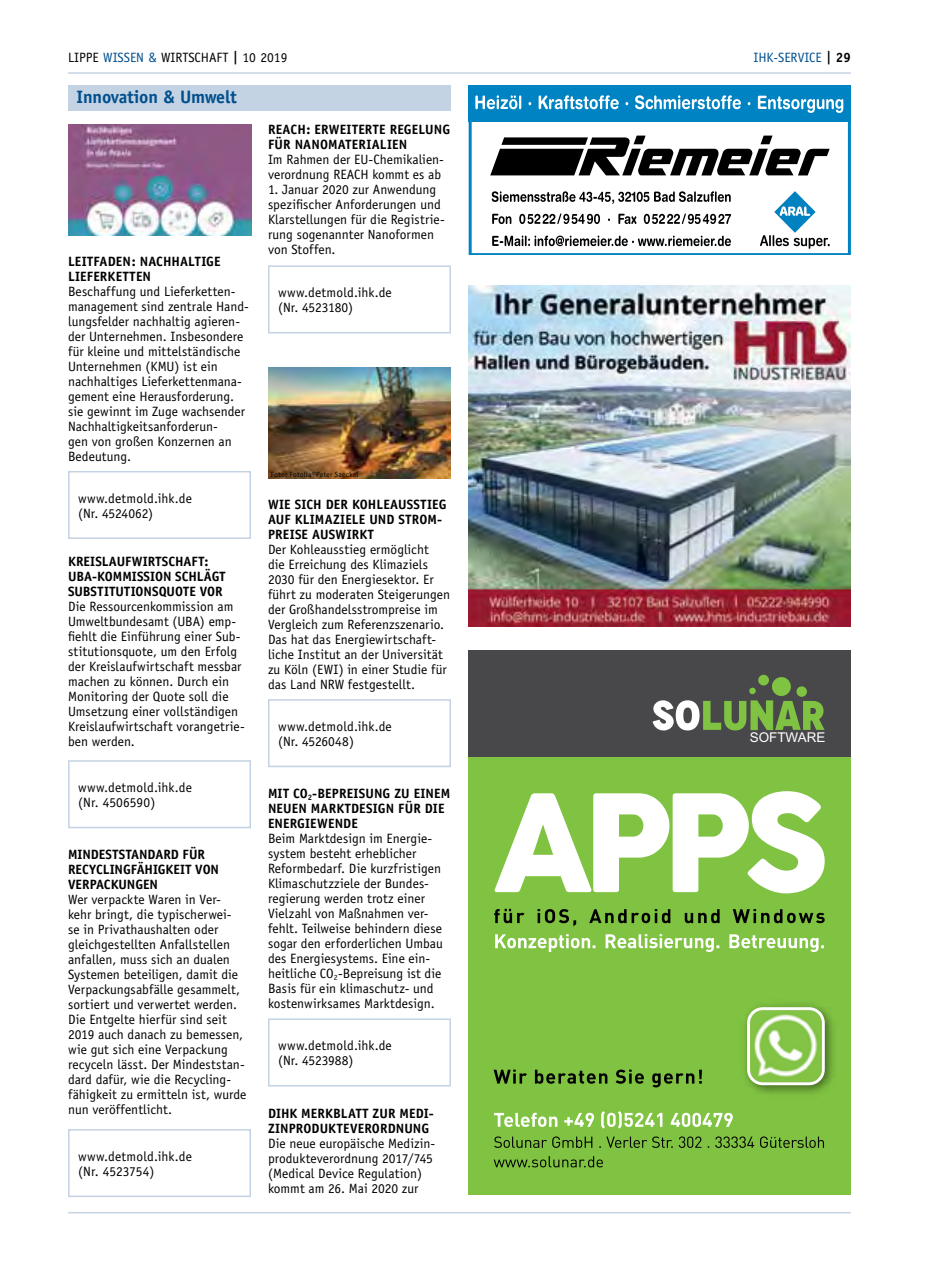
<style>
.page{position:relative;width:936px;height:1263px;background:#fff}
.page>*{position:absolute;margin:0;border:0;box-sizing:border-box;transform-origin:0 0}
.t1{font:700 18px "Officina Sans";letter-spacing:-.01em;color:#004f8d}
.t2{font:13.5px/15px "Officina Sans";color:#000}
.t3{font:700 13.5px/15px "Officina Sans";letter-spacing:.005em;color:#000}
.t4{font:13.5px "Officina Sans";color:#004f8d}
.t5{font:13.5px "Arial";color:#fff}
.t6{font:7.5px "Officina Sans";letter-spacing:.025em;color:#000}
.s1{color:#004f8d}
.s2{font-weight:700}
.s3{font-weight:700;color:#000}
</style>
<div class="page">
<hr style="left:68px;top:72px;width:782px;height:2px;background:#c4d3e3">
<hr style="left:68px;top:1212px;width:782px;height:1px;background:#c4d3e3">
<div style="left:68px;top:85px;width:383px;height:26px;background:#c4d3e3"></div>
<img style="left:68px;top:124px;width:183px;height:112px">
<div style="left:68px;top:471px;width:183px;height:68px;border:2px solid #c4d3e3"></div>
<div style="left:68px;top:760px;width:183px;height:68px;border:2px solid #c4d3e3"></div>
<div style="left:68px;top:1129px;width:183px;height:68px;border:2px solid #c4d3e3"></div>
<div style="left:268px;top:265px;width:183px;height:68px;border:2px solid #c4d3e3"></div>
<img style="left:268px;top:367px;width:183px;height:112px">
<div style="left:268px;top:699px;width:183px;height:68px;border:2px solid #c4d3e3"></div>
<div style="left:268px;top:1018px;width:183px;height:68px;border:2px solid #c4d3e3"></div>
<img style="left:468px;top:286px;width:382px;height:340px">
<svg style="left:468px;top:85px;width:382px;height:170px"></svg>
<div style="left:468px;top:651px;width:382px;height:544px;background:#80c342"></div>
<svg style="left:493px;top:1156px;width:110px;height:11px"></svg>
<svg style="left:494px;top:1136px;width:330px;height:12px"></svg>
<svg style="left:494px;top:1111px;width:238px;height:17px"></svg>
<div style="left:468px;top:651px;width:382px;height:106px;background:#48484a"></div>
<div style="left:758px;top:675px;width:11px;height:10px;background:#80c342;border-radius:50%"></div>
<svg style="left:652px;top:677px;width:172px;height:53px"></svg>
<svg style="left:494px;top:791px;width:330px;height:102px"></svg>
<svg style="left:495px;top:934px;width:329px;height:18px"></svg>
<img style="left:745px;top:1004px;width:89px;height:90px">
<svg style="left:747px;top:1007px;width:77px;height:78px"></svg>
<svg style="left:494px;top:909px;width:330px;height:17px"></svg>
<svg style="left:493px;top:1069px;width:209px;height:18px"></svg>
<p class="t2" style="left:68px;top:50px;width:221px">LIPPE <span class="s1">WISSEN &amp;</span> WIRTSCHAFT <span class="s2">|</span> 10 2019</p>
<p class="t4" style="left:753px;top:49px;width:99px">IHK-SERVICE <span class="s3">| 29</span></p>
<h1 class="t1" style="left:77px;top:86px;width:162px">Innovation &amp; Umwelt</h1>
<p class="t3" style="left:68px;top:253px;width:154px">LEITFADEN: NACHHALTIGE<br>LIEFERKETTEN</p>
<p class="t2" style="left:68px;top:284px;width:182px">Beschaffung und Lieferketten&shy;management sind zentrale Hand&shy;lungsfelder nachhaltig agieren&shy;der Unternehmen. Insbesondere für kleine und mittelständische<br>Unternehmen (KMU) ist ein nachhaltiges Lieferkettenmana&shy;gement eine Herausforderung. sie gewinnt im Zuge wachsender<br>Nachhaltigkeitsanforderun-<br>gen von großen Konzernen an<br>Bedeutung.</p>
<p class="t2" style="left:78px;top:490px;width:115px">www.detmold.ihk.de (Nr. 4524062)</p>
<p class="t3" style="left:68px;top:553px;width:159px">KREISLAUFWIRTSCHAFT:<br>UBA-KOMMISSION SCHLÄGT<br>SUBSTITUTIONSQUOTE VOR</p>
<p class="t2" style="left:68px;top:599px;width:178px">Die Ressourcenkommission am<br>Umweltbundesamt (UBA) emp&shy;fiehlt die Einführung einer Sub&shy;stitutionsquote, um den Erfolg der Kreislaufwirtschaft messbar machen zu können. Durch ein<br>Monitoring der Quote soll die<br>Umsetzung einer vollständigen<br>Kreislaufwirtschaft vorangetrie&shy;ben werden.</p>
<p class="t2" style="left:78px;top:780px;width:115px">www.detmold.ihk.de (Nr. 4506590)</p>
<p class="t3" style="left:68px;top:847px;width:152px">MINDESTSTANDARD FÜR<br>RECYCLINGFÄHIGKEIT VON<br>VERPACKUNGEN</p>
<p class="t2" style="left:68px;top:892px;width:180px">Wer verpackte Waren in Ver&shy;kehr bringt, die typischerwei&shy;se in Privathaushalten oder gleichgestellten Anfallstellen anfallen, muss sich an dualen<br>Systemen beteiligen, damit die<br>Verpackungsabfälle gesammelt, sortiert und verwertet werden.<br>Die Entgelte hierfür sind seit<br>2019 auch danach zu bemessen, wie gut sich eine Verpackung recyceln lässt. Der Mindeststan&shy;dard dafür, wie die Recycling&shy;fähigkeit zu ermitteln ist, wurde nun veröffentlicht.</p>
<p class="t2" style="left:78px;top:1148px;width:115px">www.detmold.ihk.de (Nr. 4523754)</p>
<p class="t3" style="left:268px;top:122px;width:183px">REACH: ERWEITERTE REGELUNG<br>FÜR NANOMATERIALIEN</p>
<p class="t2" style="left:268px;top:152px;width:177px">Im Rahmen der EU-Chemikalien&shy;verordnung REACH kommt es ab</p>
<p class="t2" style="left:268px;top:182px;width:178px">1. Januar 2020 zur Anwendung spezifischer Anforderungen und<br>Klarstellungen für die Registrie&shy;rung sogenannter Nanoformen von Stoffen.</p>
<p class="t2" style="left:278px;top:285px;width:115px">www.detmold.ihk.de (Nr. 4523180)</p>
<p class="t6" style="left:271px;top:470px;width:89px">Foto: Fotolia©Peter Saeckel</p>
<p class="t3" style="left:268px;top:497px;width:180px">WIE SICH DER KOHLEAUSSTIEG<br>AUF KLIMAZIELE UND STROM-<br>PREISE AUSWIRKT</p>
<p class="t2" style="left:268px;top:542px;width:183px">Der Kohleausstieg ermöglicht<br>die Erreichung des Klimaziels<br>2030 für den Energiesektor. Er führt zu moderaten Steigerungen der Großhandelsstrompreise im<br>Vergleich zum Referenzszenario.<br>Das hat das Energiewirtschaft&shy;liche Institut an der Universität zu Köln (EWI) in einer Studie für das Land NRW festgestellt.</p>
<p class="t2" style="left:278px;top:719px;width:115px">www.detmold.ihk.de (Nr. 4526048)</p>
<p class="t3" style="left:268px;top:786px;width:184px">MIT CO<sub>2</sub>-BEPREISUNG ZU EINEM<br>NEUEN MARKTDESIGN FÜR DIE<br>ENERGIEWENDE</p>
<p class="t2" style="left:268px;top:831px;width:176px">Beim Marktdesign im Energie&shy;system besteht erheblicher<br>Reformbedarf. Die kurzfristigen<br>Klimaschutzziele der Bundes&shy;regierung werden trotz einer<br>Vielzahl von Maßnahmen ver&shy;fehlt. Teilweise behindern diese sogar den erforderlichen Umbau des Energiesystems. Eine ein&shy;heitliche CO<sub>2</sub>-Bepreisung ist die<br>Basis für ein klimaschutz- und kostenwirksames Marktdesign.</p>
<p class="t2" style="left:278px;top:1038px;width:115px">www.detmold.ihk.de (Nr. 4523988)</p>
<p class="t3" style="left:268px;top:1105px;width:167px">DIHK MERKBLATT ZUR MEDI-<br>ZINPRODUKTEVERORDNUNG</p>
<p class="t2" style="left:268px;top:1135px;width:169px">Die neue europäische Medizin&shy;produkteverordnung 2017/745 (Medical Device Regulation) kommt am 26. Mai 2020 zur</p>
<p class="t5" style="left:749px;top:728px;width:77px">SOFTWARE</p>
</div>
